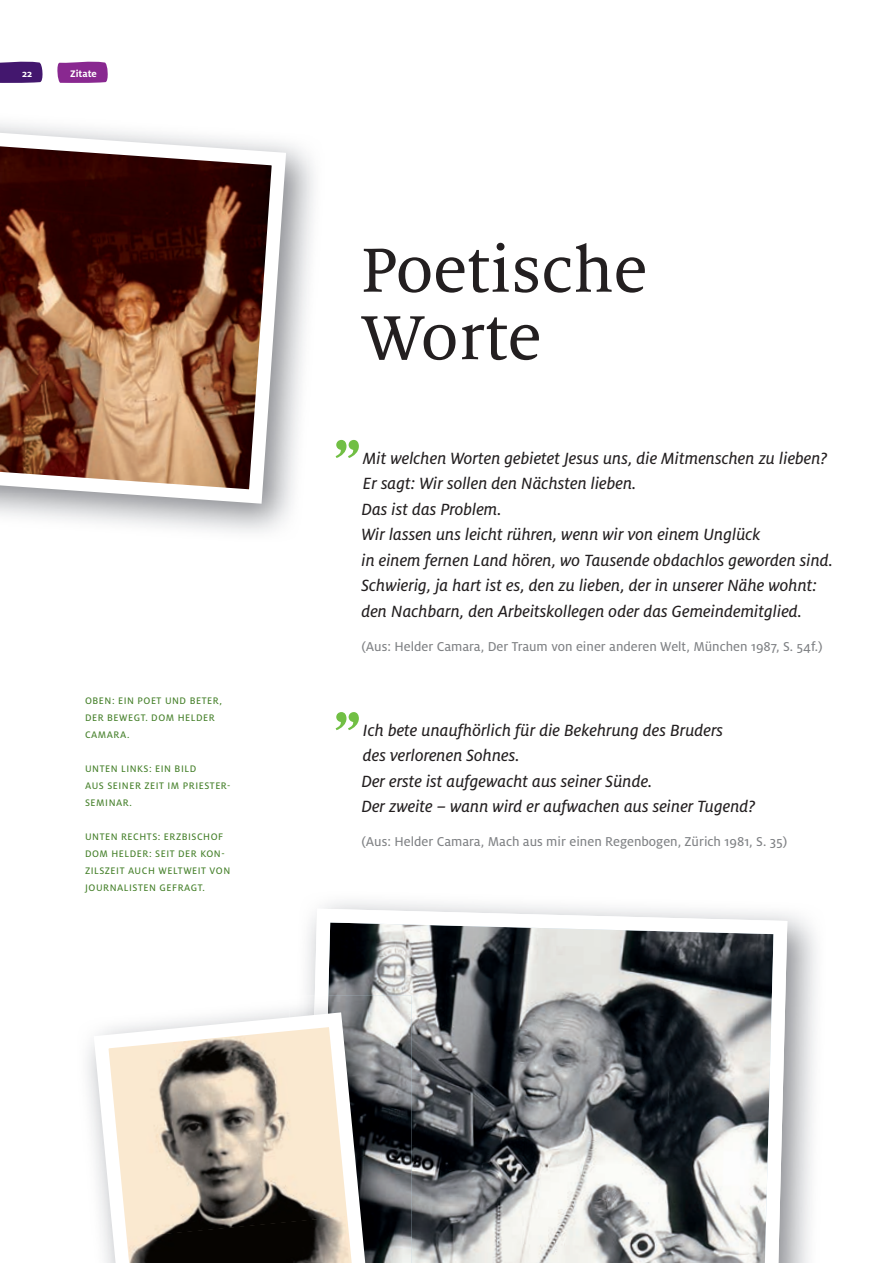
<style>
.page{position:relative;width:893px;height:1263px;background:#fff}
.page>*{position:absolute;margin:0;border:0;box-sizing:border-box;transform-origin:0 0}
.t1{font:69px/67.5px "Milo Serif OT Text";color:#231f20}
.t2{font:700 52.8px "Century Old Style Std";color:#71bf44}
.t3{font:18px/25.5px "Milo OT Text Ita";color:#231f20}
.t4{font:14.25px "Milo OT Text";color:#808285}
.t5{font:10.5px/17px "Milo OT Text";letter-spacing:.05em;color:#45802a}
.t6{font:700 10.5px "Milo OT";color:#fff}
</style>
<div class="page">
<svg style="left:0;top:118px;width:293px;height:393px;background:#916d5f"></svg>
<img style="left:302px;top:943px;width:6px;height:62px">
<svg style="left:308px;top:909px;width:479px;height:354px"></svg>
<img style="left:328px;top:996px;width:84px;height:267px">
<img style="left:314px;top:996px;width:14px;height:9px">
<svg style="left:87px;top:1005px;width:294px;height:258px"></svg>
<svg style="left:0;top:61px;width:43px;height:22px"></svg>
<svg style="left:57px;top:61px;width:51px;height:22px"></svg>
<p class="t6" style="left:22px;top:67px;width:12px">22</p>
<p class="t6" style="left:70px;top:67px;width:28px">Zitate</p>
<p class="t5" style="left:85px;top:692px;width:138px">OBEN: EIN POET UND BETER,<br>DER BEWEGT. DOM HELDER<br>CAMARA.</p>
<p class="t5" style="left:85px;top:760px;width:147px">UNTEN LINKS: EIN BILD<br>AUS SEINER ZEIT IM PRIESTER-<br>SEMINAR.</p>
<p class="t5" style="left:85px;top:828px;width:147px">UNTEN RECHTS: ERZBISCHOF<br>DOM HELDER: SEIT DER KON-<br>ZILSZEIT AUCH WELTWEIT VON<br>JOURNALISTEN GEFRAGT.</p>
<h1 class="t1" style="left:361px;top:238px;width:287px">Poetische<br>Worte</h1>
<h2 class="t2" style="left:334px;top:394px;width:29px">„</h2>
<p class="t3" style="left:361px;top:445px;width:473px">Mit welchen Worten gebietet Jesus uns, die Mitmenschen zu lieben?<br>Er sagt: Wir sollen den Nächsten lieben.<br>Das ist das Problem.<br>Wir lassen uns leicht rühren, wenn wir von einem Unglück<br>in einem fernen Land hören, wo Tausende obdachlos geworden sind.<br>Schwierig, ja hart ist es, den zu lieben, der in unserer Nähe wohnt: den Nachbarn, den Arbeitskollegen oder das Gemeindemitglied.</p>
<p class="t4" style="left:361px;top:638px;width:463px">(Aus: Helder Camara, Der Traum von einer anderen Welt, München 1987, S. 54f.)</p>
<h2 class="t2" style="left:334px;top:667px;width:29px">„</h2>
<p class="t3" style="left:361px;top:717px;width:396px">Ich bete unaufhörlich für die Bekehrung des Bruders<br>des verlorenen Sohnes.<br>Der erste ist aufgewacht aus seiner Sünde.<br>Der zweite – wann wird er aufwachen aus seiner Tugend?</p>
<p class="t4" style="left:361px;top:834px;width:427px">(Aus: Helder Camara, Mach aus mir einen Regenbogen, Zürich 1981, S. 35)</p>
</div>
